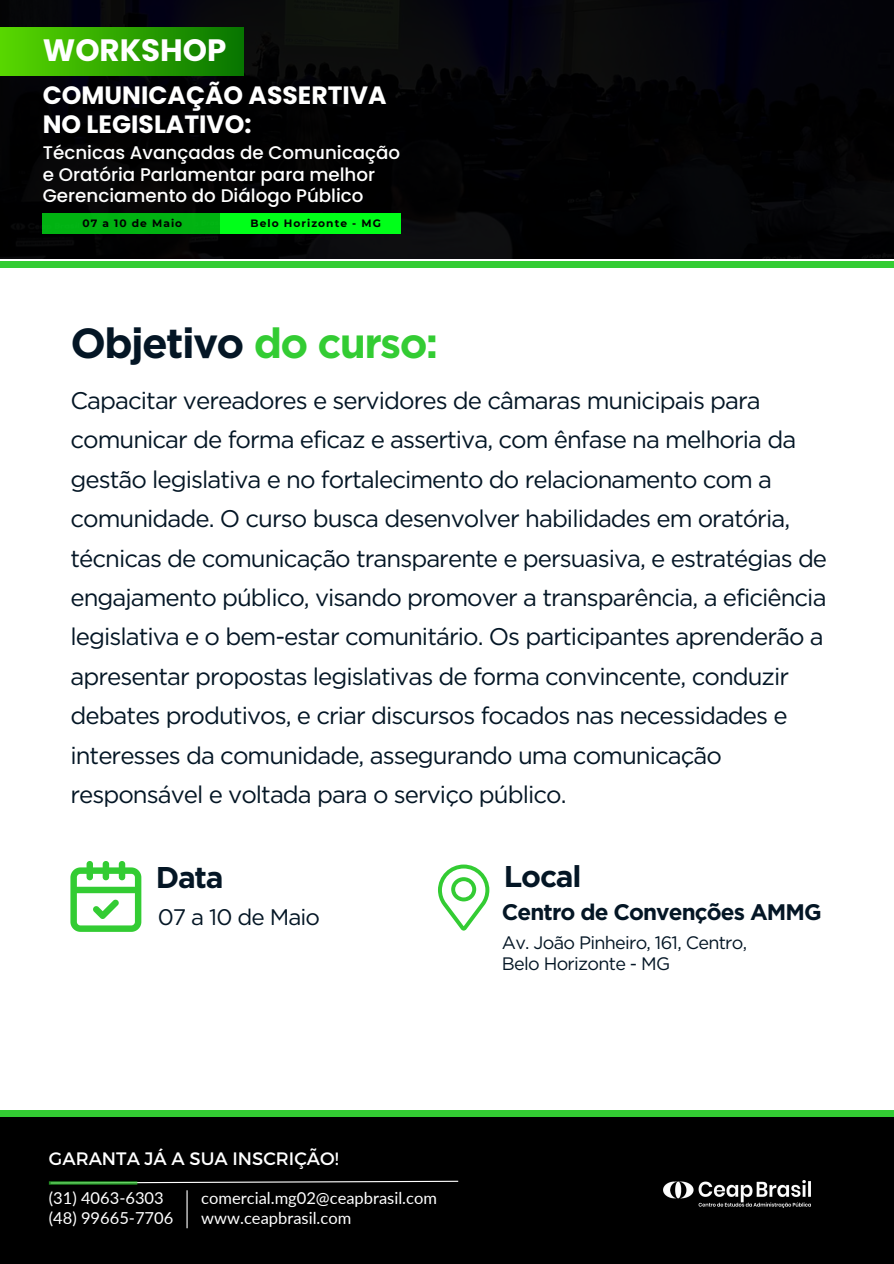
<style>
.page{position:relative;width:894px;height:1264px;background:#fff}
.page>*{position:absolute;margin:0;border:0;box-sizing:border-box;transform-origin:0 0}
.t1{font:700 42px "Gotham";letter-spacing:-.04em;color:#041625}
.t2{font:700 30.9px "Poppins";color:#fff}
.t3{font:700 30px "Gotham";letter-spacing:-.04em;color:#041625}
.t4{font:700 25.05px/29.4px "Poppins";color:#fff}
.t5{font:24px/39.3px "Gotham";letter-spacing:-.04em;color:#041625}
.t6{font:700 22.5px "Gotham";letter-spacing:-.04em;color:#041625}
.t7{font:22.5px "Gotham";letter-spacing:-.04em;color:#041625}
.t8{font:500 18.3px/21.5px "Poppins";color:#fff}
.t9{font:18px "Gotham";letter-spacing:-.04em;color:#041625}
.t10{font:18px "Montserrat";color:#fff}
.t11{font:16.5px "Lato";color:#fff}
.t12{font:700 10.65px "Montserrat";letter-spacing:.1em;color:#000}
.s1{color:#3c3}
</style>
<div class="page">
<svg style="left:70px;top:861px;width:71px;height:70px"></svg>
<div style="left:0;top:261px;width:893px;height:7px;background:#3c3"></div>
<img style="left:0;top:0;width:893px;height:259px">
<svg style="left:438px;top:864px;width:51px;height:66px"></svg>
<div style="left:43px;top:213px;width:179px;height:21px;background:#00b212"></div>
<div style="left:221px;top:213px;width:180px;height:21px;background:#00ff19"></div>
<div style="left:0;top:27px;width:243px;height:48px;background:linear-gradient(to right,#58d700,#077500)"></div>
<div style="left:0;top:1113px;width:893px;height:150px;background:#000"></div>
<div style="left:0;top:1109px;width:893px;height:7px;background:#3c3"></div>
<svg style="left:137px;top:1180px;width:322px;height:4px"></svg>
<hr style="left:49px;top:1181px;width:88px;height:3px;background:#3c3">
<hr style="left:186px;top:1190px;width:1px;height:38px;background:#fff">
<img style="left:663px;top:1180px;width:147px;height:27px">
<h3 class="t2" style="left:43px;top:29px;width:185px">WORKSHOP</h3>
<p class="t4" style="left:43px;top:81px;width:345px">COMUNICAÇÃO ASSERTIVA<br>NO LEGISLATIVO:</p>
<h6 class="t8" style="left:43px;top:142px;width:359px">Técnicas Avançadas de Comunicação e Oratória Parlamentar para melhor<br>Gerenciamento do Diálogo Público</h6>
<p class="t12" style="left:83px;top:216px;width:101px">07 a 10 de Maio</p>
<h3 class="t12" style="left:250px;top:217px;width:132px">Belo Horizonte - MG</h3>
<h1 class="t1" style="left:70px;top:318px;width:369px">Objetivo <span class="s1">do curso:</span></h1>
<h5 class="t5" style="left:70px;top:381px;width:758px">Capacitar vereadores e servidores de câmaras municipais para comunicar de forma eficaz e assertiva, com ênfase na melhoria da gestão legislativa e no fortalecimento do relacionamento com a comunidade. O curso busca desenvolver habilidades em oratória, técnicas de comunicação transparente e persuasiva, e estratégias de engajamento público, visando promover a transparência, a eficiência legislativa e o bem-estar comunitário. Os participantes aprenderão a apresentar propostas legislativas de forma convincente, conduzir debates produtivos, e criar discursos focados nas necessidades e interesses da comunidade, assegurando uma comunicação responsável e voltada para o serviço público.</h5>
<h2 class="t3" style="left:504px;top:858px;width:79px">Local</h2>
<h4 class="t3" style="left:156px;top:859px;width:69px">Data</h4>
<p class="t7" style="left:158px;top:903px;width:164px">07 a 10 de Maio</p>
<p class="t6" style="left:501px;top:897px;width:321px">Centro de Convenções AMMG</p>
<p class="t9" style="left:501px;top:931px;width:247px">Av. João Pinheiro, 161, Centro,</p>
<p class="t9" style="left:501px;top:952px;width:170px">Belo Horizonte - MG</p>
<p class="t10" style="left:49px;top:1146px;width:291px">GARANTA JÁ A SUA INSCRIÇÃO!</p>
<p class="t11" style="left:49px;top:1188px;width:116px">(31) 4063-6303</p>
<p class="t11" style="left:201px;top:1188px;width:237px">comercial.mg02@ceapbrasil.com</p>
<p class="t11" style="left:49px;top:1207px;width:126px">(48) 99665-7706</p>
<p class="t11" style="left:201px;top:1207px;width:151px">www.ceapbrasil.com</p>
</div>
